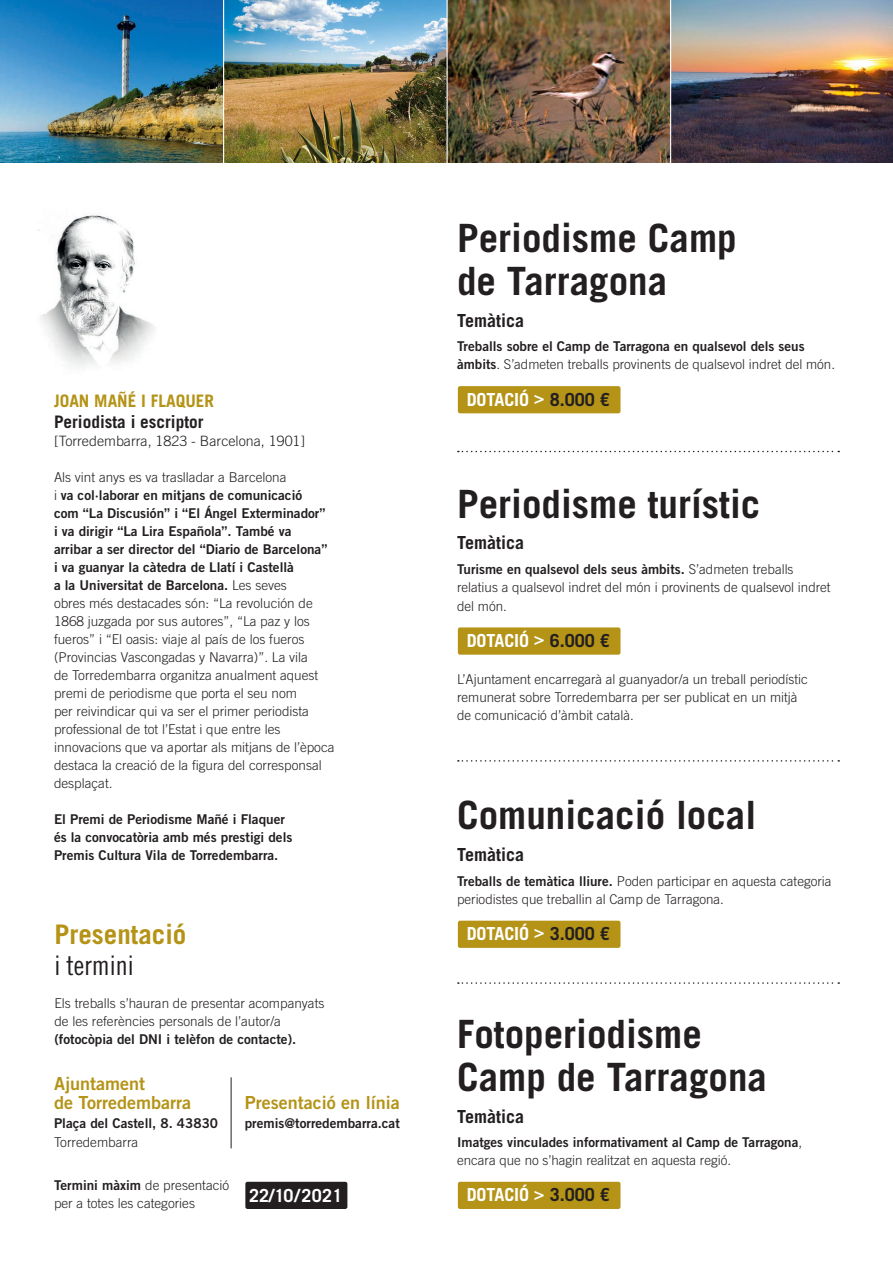
<style>
.page{position:relative;width:893px;height:1263px;background:#fff}
.page>*{position:absolute;margin:0;border:0;box-sizing:border-box;transform-origin:0 0}
.t1{font:700 39px/42.8px "Trade Gothic LT Std";color:#231f20}
.t2{font:700 27px "Trade Gothic LT Std";color:#b49316}
.t3{font:27px "Trade Gothic LT Std Cn 18";color:#231f20}
.t4{font:700 18px "Trade Gothic LT Std";letter-spacing:-.01em;color:#fff}
.t5{font:18px/19.5px "Trade Gothic LT Std Bd 2";color:#b49316}
.t6{font:700 18px "Trade Gothic LT Std";color:#231f20}
.t7{font:700 17.25px "Trade Gothic LT Std";color:#231f20}
.t8{font:700 17.25px "Trade Gothic LT Std";color:#b49316}
.t9{font:300 14.25px "Trade Gothic LT Std";color:#231f20}
.t10{font:300 13.5px/18px "Trade Gothic LT Std";color:#231f20}
.t11{font:13.5px/18px "Trade Gothic LT Std Bd 2";color:#231f20}
.s1{font-family:"Trade Gothic LT Std Bd 2";font-weight:400}
.s2{font-family:"Trade Gothic LT Std";font-weight:300}
.s3{font-family:"Trade Gothic LT Std Bd Cn 20";font-weight:400}
.s4{color:#231f20}
</style>
<div class="page">
<div style="left:458px;top:386px;width:162px;height:27px;background:#b49316;border-radius:2px"></div>
<div style="left:458px;top:627px;width:162px;height:28px;background:#b49316;border-radius:2px"></div>
<div style="left:458px;top:921px;width:162px;height:27px;background:#b49316;border-radius:2px"></div>
<div style="left:458px;top:1182px;width:162px;height:27px;background:#b49316;border-radius:2px"></div>
<img style="left:39px;top:215px;width:116px;height:153px">
<svg style="left:458px;top:451px;width:381px;height:1px"></svg>
<svg style="left:458px;top:760px;width:381px;height:2px"></svg>
<svg style="left:458px;top:982px;width:381px;height:2px"></svg>
<img style="left:0;top:0;width:670px;height:162px">
<img style="left:671px;top:0;width:222px;height:162px">
<hr style="left:223px;top:0;width:1px;height:183px;background:#fff">
<hr style="left:447px;top:0;width:1px;height:183px;background:#fff">
<div style="left:245px;top:1182px;width:102px;height:27px;background:#231f20;border-radius:2px"></div>
<hr style="left:231px;top:1077px;width:1px;height:71px;background:#231f20">
<p class="t8" style="left:54px;top:390px;width:162px">JOAN MAÑÉ I FLAQUER</p>
<p class="t7" style="left:54px;top:411px;width:151px">Periodista i escriptor</p>
<p class="t9" style="left:54px;top:433px;width:253px">[Torredembarra, 1823 - Barcelona, 1901]</p>
<p class="t10" style="left:54px;top:468px;width:282px">Als vint anys es va traslladar a Barcelona<br>i <span class="s1">va col·laborar en mitjans de comunicació<br>com “La Discusión” i “El Ángel Exterminador”<br>i va dirigir “La Lira Española”. També va<br>arribar a ser director del “Diario de Barcelona”<br>i va guanyar la càtedra de Llatí i Castellà<br>a la Universitat de Barcelona.</span> Les seves<br>obres més destacades són: “La revolución de 1868 juzgada por sus autores”, “La paz y los fueros” i “El oasis: viaje al país de los fueros (Provincias Vascongadas y Navarra)”. La vila<br>de Torredembarra organitza anualment aquest premi de periodisme que porta el seu nom<br>per reivindicar qui va ser el primer periodista professional de tot l’Estat i que entre les innovacions que va aportar als mitjans de l’època destaca la creació de la figura del corresponsal desplaçat.</p>
<p class="t11" style="left:54px;top:810px;width:240px">El Premi de Periodisme Mañé i Flaquer és la convocatòria amb més prestigi dels<br>Premis Cultura Vila de Torredembarra.</p>
<p class="t2" style="left:54px;top:917px;width:134px">Presentació</p>
<p class="t3" style="left:54px;top:950px;width:81px">i termini</p>
<p class="t10" style="left:54px;top:994px;width:272px">Els treballs s’hauran de presentar acompanyats</p>
<p class="t10" style="left:54px;top:1012px;width:228px">de les referències personals de l’autor/a</p>
<p class="t11" style="left:54px;top:1030px;width:243px">(fotocòpia del DNI i telèfon de contacte).</p>
<p class="t5" style="left:54px;top:1073px;width:139px">Ajuntament<br>de Torredembarra</p>
<p class="t11" style="left:54px;top:1113px;width:166px;line-height:18.8px">Plaça del Castell, 8. 43830<br><span class="s2">Torredembarra</span></p>
<p class="t10" style="left:54px;top:1176px;width:177px"><span class="s1">Termini màxim</span> de presentació per a totes les categories</p>
<p class="t5" style="left:245px;top:1093px;width:156px">Presentació en línia</p>
<p class="t11" style="left:245px;top:1114px;width:157px">premis@torredembarra.cat</p>
<p class="t4" style="left:249px;top:1184px;width:95px">22/10/2021</p>
<p class="t1" style="left:457px;top:217px;width:281px">Periodisme Camp</p>
<p class="t1" style="left:457px;top:259px;width:212px">de Tarragona</p>
<p class="t6" style="left:457px;top:309px;width:69px">Temàtica</p>
<p class="t11" style="left:457px;top:337px;width:379px">Treballs sobre el Camp de Tarragona en qualsevol dels seus àmbits<span class="s2">. S’admeten treballs provinents de qualsevol indret del món.</span></p>
<p class="t4" style="left:467px;top:388px;width:144px">DOTACIÓ <span class="s3">&gt;</span> <span class="s4">8.000 €</span></p>
<p class="t1" style="left:457px;top:482px;width:305px">Periodisme turístic</p>
<p class="t6" style="left:457px;top:532px;width:69px">Temàtica</p>
<p class="t10" style="left:457px;top:560px;width:375px"><span class="s1">Turisme en qualsevol dels seus àmbits.</span> S’admeten treballs relatius a qualsevol indret del món i provinents de qualsevol indret del món.</p>
<p class="t4" style="left:467px;top:629px;width:144px">DOTACIÓ <span class="s3">&gt;</span> <span class="s4">6.000 €</span></p>
<p class="t10" style="left:457px;top:670px;width:352px">L’Ajuntament encarregarà al guanyador/a un treball periodístic remunerat sobre Torredembarra per ser publicat en un mitjà</p>
<p class="t10" style="left:457px;top:706px;width:178px">de comunicació d’àmbit català.</p>
<p class="t1" style="left:457px;top:793px;width:301px">Comunicació local</p>
<p class="t6" style="left:457px;top:843px;width:69px">Temàtica</p>
<p class="t10" style="left:457px;top:872px;width:376px"><span class="s1">Treballs de temàtica lliure.</span> Poden participar en aquesta categoria periodistes que treballin al Camp de Tarragona.</p>
<p class="t4" style="left:467px;top:922px;width:144px">DOTACIÓ <span class="s3">&gt;</span> <span class="s4">3.000 €</span></p>
<p class="t1" style="left:457px;top:1012px;width:311px">Fotoperiodisme<br>Camp de Tarragona</p>
<p class="t6" style="left:457px;top:1105px;width:69px">Temàtica</p>
<p class="t11" style="left:457px;top:1133px;width:346px">Imatges vinculades informativament al Camp de Tarragona<span class="s2">, encara que no s’hagin realitzat en aquesta regió.</span></p>
<p class="t4" style="left:467px;top:1184px;width:144px">DOTACIÓ <span class="s3">&gt;</span> <span class="s4">3.000 €</span></p>
</div>
